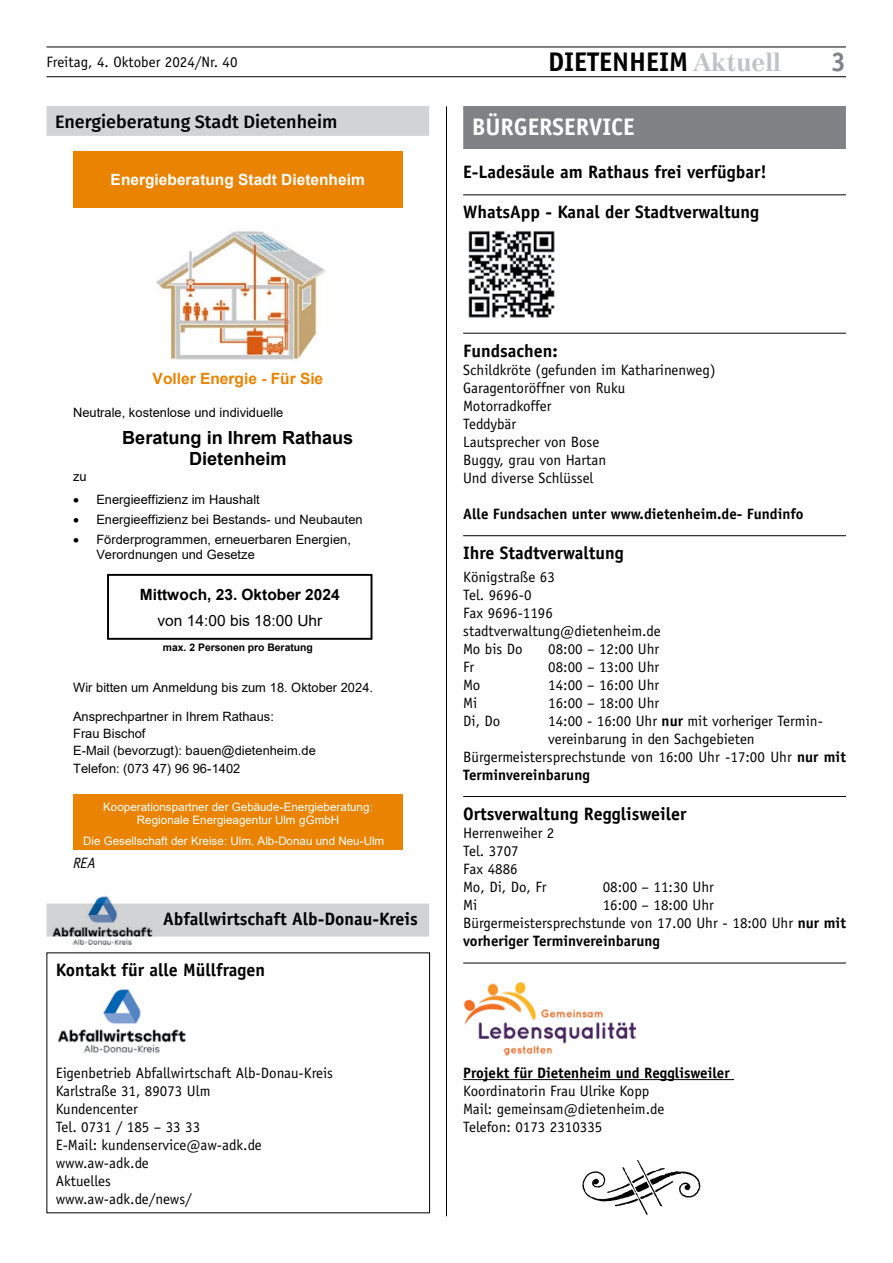
<style>
.page{position:relative;width:893px;height:1263px;background:#fff}
.page>*{position:absolute;margin:0;border:0;box-sizing:border-box;transform-origin:0 0}
.t1{font:700 27px "Officina Sans";color:#000}
.t2{font:700 27px "Officina Sans";color:#808285}
.t3{font:700 24px "Officina Sans";color:#fff}
.t4{font:700 18.15px/20.9px "Arial";color:#000;text-align:center}
.Head_12_13pt{font:700 18px "Officina Sans";color:#000}
.t5{font:500 18px "Fira Sans";color:#000}
.t6{font:700 15.45px/26.7px "Arial";color:#000;text-align:center}
.t7{font:700 15.45px "Arial";color:#fff}
.t8{font:700 15.45px "Arial";color:#e98300}
.Grundtext{font:15px/18px "Officina Sans";color:#000}
.Grundschrift_10pt_12{font:15px/18px "Officina Sans";color:#000}
.Grundtext-2{font:700 15px "Officina Sans";color:#000}
.Bildunterschrift{font:italic 15px "Officina Sans";color:#000}
.t9{font:12.9px/17.1px "Arial";color:#000}
.t10{font:11.55px/13.4px "Arial";letter-spacing:.005em;color:#fff;text-align:center}
.t11{font:700 10.35px "Arial";color:#000}
.s1{font-family:"Centennial";font-size:24.75px;color:#a7a9ac}
.s2{font-weight:400}
.s3{font-weight:700}
</style>
<div class="page">
<hr style="left:446px;top:106px;width:1px;height:1110px;background:#000">
<hr style="left:46px;top:76px;width:800px;height:1px;background:#000">
<hr style="left:46px;top:47px;width:800px;height:1px;background:#000">
<div style="left:46px;top:106px;width:383px;height:30px;background:#d1d3d4"></div>
<div style="left:73px;top:151px;width:329px;height:57px;background:#e98300"></div>
<img style="left:155px;top:231px;width:171px;height:130px">
<div style="left:107px;top:574px;width:265px;height:66px;border:2px solid #000"></div>
<div style="left:73px;top:794px;width:330px;height:56px;background:#e98300"></div>
<div style="left:46px;top:903px;width:383px;height:33px;background:#d1d3d4"></div>
<img style="left:52px;top:896px;width:103px;height:48px">
<img style="left:57px;top:989px;width:129px;height:64px">
<hr style="left:463px;top:195px;width:383px;height:1px;background:#000">
<hr style="left:463px;top:333px;width:383px;height:1px;background:#000">
<hr style="left:463px;top:535px;width:383px;height:1px;background:#000">
<hr style="left:463px;top:796px;width:383px;height:1px;background:#000">
<hr style="left:463px;top:963px;width:383px;height:1px;background:#000">
<hr style="left:463px;top:1079px;width:271px;height:1px;background:#000">
<div style="left:463px;top:106px;width:383px;height:43px;background:#808285"></div>
<img style="left:468px;top:230px;width:87px;height:88px">
<img style="left:463px;top:981px;width:173px;height:75px">
<img style="left:582px;top:1160px;width:119px;height:55px">
<p class="Grundschrift_10pt_12" style="left:46px;top:53px;width:193px">Freitag, 4. Oktober 2024/Nr. 40</p>
<h1 class="t1" style="left:548px;top:45px;width:234px">DIETENHEIM <span class="s1">Aktuell</span></h1>
<p class="t2" style="left:831px;top:45px;width:17px">3</p>
<p class="t5" style="left:55px;top:107px;width:284px">Energieberatung Stadt Dietenheim</p>
<p class="t7" style="left:111px;top:169px;width:256px">Energieberatung Stadt Dietenheim</p>
<p class="t3" style="left:472px;top:112px;width:165px">BÜRGERSERVICE</p>
<p class="Head_12_13pt" style="left:463px;top:161px;width:305px">E-Ladesäule am Rathaus frei verfügbar!</p>
<p class="Head_12_13pt" style="left:463px;top:201px;width:297px">WhatsApp - Kanal der Stadtverwaltung</p>
<p class="t8" style="left:153px;top:367px;width:172px">Voller Energie - Für Sie</p>
<p class="t9" style="left:73px;top:404px;width:212px">Neutrale, kostenlose und individuelle</p>
<p class="t4" style="left:122px;top:427px;width:233px">Beratung in Ihrem Rathaus<br>Dietenheim</p>
<p class="t9" style="left:73px;top:468px;width:15px">zu</p>
<p class="t9" style="left:73px;top:491px;width:188px">• Energieeffizienz im Haushalt</p>
<p class="t9" style="left:73px;top:511px;width:291px">• Energieeffizienz bei Bestands- und Neubauten</p>
<p class="t9" style="left:96px;top:532px;width:256px;line-height:14.9px;text-indent:-23px">• Förderprogrammen, erneuerbaren Energien,<br>Verordnungen und Gesetze</p>
<p class="t6" style="left:140px;top:581px;width:201px">Mittwoch, 23. Oktober 2024 <span class="s2">von 14:00 bis 18:00 Uhr</span></p>
<p class="t11" style="left:163px;top:640px;width:151px">max. 2 Personen pro Beratung</p>
<p class="t9" style="left:73px;top:678px;width:302px">Wir bitten um Anmeldung bis zum 18. Oktober 2024.</p>
<p class="t9" style="left:73px;top:708px;width:244px">Ansprechpartner in Ihrem Rathaus:<br>Frau Bischof<br>E-Mail (bevorzugt): bauen@dietenheim.de<br>Telefon: (073 47) 96 96-1402</p>
<p class="t10" style="left:103px;top:800px;width:271px">Kooperationspartner der Gebäude-Energieberatung:<br>Regionale Energieagentur Ulm gGmbH</p>
<p class="t10" style="left:83px;top:834px;width:303px">Die Gesellschaft der Kreise: Ulm, Alb-Donau und Neu-Ulm</p>
<p class="Bildunterschrift" style="left:73px;top:855px;width:24px">REA</p>
<p class="Head_12_13pt" style="left:163px;top:908px;width:256px">Abfallwirtschaft Alb-Donau-Kreis</p>
<p class="Head_12_13pt" style="left:56px;top:958px;width:211px">Kontakt für alle Müllfragen</p>
<p class="Grundschrift_10pt_12" style="left:56px;top:1064px;width:279px">Eigenbetrieb Abfallwirtschaft Alb-Donau-Kreis<br>Karlstraße 31, 89073 Ulm<br>Kundencenter<br>Tel. 0731 / 185 – 33 33<br>E-Mail: kundenservice@aw-adk.de www.aw-adk.de<br>Aktuelles<br>www.aw-adk.de/news/</p>
<p class="Head_12_13pt" style="left:463px;top:339px;width:96px">Fundsachen:</p>
<p class="Grundtext" style="left:463px;top:361px;width:254px">Schildkröte (gefunden im Katharinenweg)</p>
<p class="Grundtext" style="left:463px;top:379px;width:163px">Garagentoröffner von Ruku</p>
<p class="Grundtext" style="left:463px;top:397px;width:90px">Motorradkoffer</p>
<p class="Grundtext" style="left:463px;top:415px;width:55px">Teddybär</p>
<p class="Grundtext" style="left:463px;top:433px;width:138px">Lautsprecher von Bose</p>
<p class="Grundtext" style="left:463px;top:451px;width:145px">Buggy, grau von Hartan</p>
<p class="Grundtext" style="left:463px;top:469px;width:132px">Und diverse Schlüssel</p>
<p class="Grundtext-2" style="left:463px;top:504px;width:342px">Alle Fundsachen unter www.dietenheim.de- Fundinfo</p>
<p class="Head_12_13pt" style="left:463px;top:542px;width:162px">Ihre Stadtverwaltung</p>
<p class="Grundschrift_10pt_12" style="left:463px;top:567px;width:93px">Königstraße 63</p>
<p class="Grundschrift_10pt_12" style="left:463px;top:585px;width:70px">Tel. 9696-0</p>
<p class="Grundschrift_10pt_12" style="left:463px;top:603px;width:91px">Fax 9696-1196</p>
<p class="Grundschrift_10pt_12" style="left:463px;top:621px;width:199px">stadtverwaltung@dietenheim.de</p>
<p class="Grundtext" style="left:463px;top:639px;width:61px">Mo bis Do</p>
<p class="Grundtext" style="left:548px;top:639px;width:113px">08:00 – 12:00 Uhr</p>
<p class="Grundtext" style="left:463px;top:657px;width:13px">Fr</p>
<p class="Grundtext" style="left:548px;top:657px;width:113px">08:00 – 13:00 Uhr</p>
<p class="Grundtext" style="left:463px;top:675px;width:19px">Mo</p>
<p class="Grundtext" style="left:548px;top:675px;width:113px">14:00 – 16:00 Uhr</p>
<p class="Grundtext" style="left:463px;top:693px;width:16px">Mi</p>
<p class="Grundtext" style="left:548px;top:693px;width:113px">16:00 – 18:00 Uhr</p>
<p class="Grundtext" style="left:463px;top:711px;width:39px">Di, Do</p>
<p class="Grundtext" style="left:548px;top:711px;width:275px">14:00 - 16:00 Uhr <span class="s3">nur</span> mit vorheriger Termin&shy;vereinbarung in den Sachgebieten</p>
<p class="Grundtext" style="left:463px;top:747px;width:384px">Bürgermeistersprechstunde von 16:00 Uhr -17:00 Uhr <span class="s3">nur mit<br>Terminvereinbarung</span></p>
<p class="Head_12_13pt" style="left:463px;top:803px;width:225px">Ortsverwaltung Regglisweiler</p>
<p class="Grundschrift_10pt_12" style="left:463px;top:824px;width:93px">Herrenweiher 2</p>
<p class="Grundschrift_10pt_12" style="left:463px;top:842px;width:57px">Tel. 3707</p>
<p class="Grundschrift_10pt_12" style="left:463px;top:860px;width:56px">Fax 4886</p>
<p class="Grundschrift_10pt_12" style="left:463px;top:878px;width:85px">Mo, Di, Do, Fr</p>
<p class="Grundschrift_10pt_12" style="left:603px;top:878px;width:113px">08:00 – 11:30 Uhr</p>
<p class="Grundschrift_10pt_12" style="left:463px;top:896px;width:16px">Mi</p>
<p class="Grundschrift_10pt_12" style="left:603px;top:896px;width:113px">16:00 – 18:00 Uhr</p>
<p class="Grundschrift_10pt_12" style="left:463px;top:914px;width:384px">Bürgermeistersprechstunde von 17.00 Uhr - 18:00 Uhr <span class="s3">nur mit vorheriger Terminvereinbarung</span></p>
<p class="Grundtext-2" style="left:463px;top:1064px;width:268px">Projekt für Dietenheim und Regglisweiler</p>
<p class="Grundtext" style="left:463px;top:1082px;width:188px">Koordinatorin Frau Ulrike Kopp</p>
<p class="Grundtext" style="left:463px;top:1100px;width:203px">Mail: gemeinsam@dietenheim.de</p>
<p class="Grundtext" style="left:463px;top:1118px;width:141px">Telefon: 0173 2310335</p>
</div>
